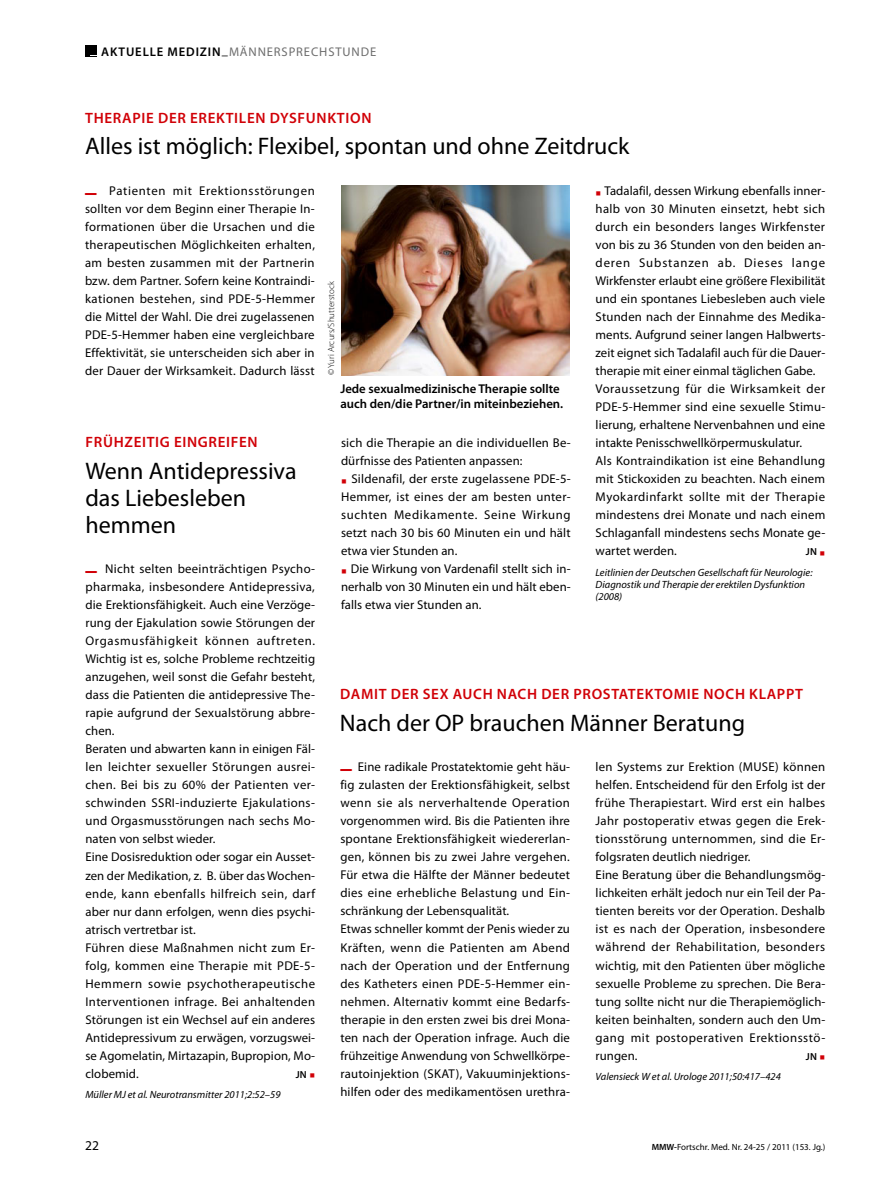
<style>
.page{position:relative;width:893px;height:1187px;background:#fff}
.page>*{position:absolute;margin:0;border:0;box-sizing:border-box;transform-origin:0 0}
.t1{font:40.2px "Myriad Pro";color:#d10007;scale:.57 1}
.t2{font:24px/27px "Myriad Pro";color:#000}
.t3{font:600 15px "Myriad Pro";letter-spacing:.045em;color:#d10007}
.t4{font:13.5px "Myriad Pro";color:#000}
.t5{font:12.75px/18px "Myriad Pro";letter-spacing:.015em;color:#000}
.t6{font:600 12.75px/15px "Myriad Pro";color:#000}
.t7{font:12.6px "Myriad Pro";letter-spacing:.07em;color:#6e6e6e}
.t8{font:italic 10.5px/12px "Myriad Pro";color:#000}
.t9{font:10.2px "Myriad Pro Semibold SC800";color:#000}
.t10{font:9px "Myriad Pro";color:#000}
.t11{font:300 9px "Myriad Pro";color:#000}
.s1{font-weight:600;color:#000}
.s2{font-family:"Minion Pro";font-size:14.25px;color:#d10007}
.s3{font-weight:600}
</style>
<div class="page">
<div style="left:85px;top:46px;width:12px;height:11px;background:#000"></div>
<img style="left:341px;top:186px;width:228px;height:190px">
<p class="t7" style="left:101px;top:47px;width:276px"><span class="s1">AKTUELLE MEDIZIN</span><sub>–</sub>MÄNNERSPRECHSTUNDE</p>
<p class="t3" style="left:85px;top:112px;width:288px">THERAPIE DER EREKTILEN DYSFUNKTION</p>
<h2 class="t2" style="left:85px;top:134px;width:546px">Alles ist möglich: Flexibel, spontan und ohne Zeitdruck</h2>
<h1 class="t1" style="left:85px;top:161px;width:22px">_</h1>
<p class="t5" style="left:595px;top:183px;width:231px"><span class="s2">■</span> Tadalafil, dessen Wirkung ebenfalls inner&shy;halb von 30 Minuten einsetzt, hebt sich durch ein besonders langes Wirkfenster von bis zu 36 Stunden von den beiden an&shy;deren Substanzen ab. Dieses lange Wirkfens ter erlaubt eine größere Flexibilität und ein spontanes Liebesleben auch viele Stunden nach der Einnahme des Medika&shy;ments. Aufgrund seiner langen Halbwerts&shy;zeit eignet sich Tadalafil auch für die Dauer&shy;therapie mit einer einmal täglichen Gabe.<br>Voraussetzung für die Wirksamkeit der PDE-5-Hemmer sind eine sexuelle Stimu&shy;lierung, erhaltene Nervenbahnen und eine intakte Penisschwellkörpermuskulatur.<br>Als Kontraindikation ist eine Behandlung mit Stickoxiden zu beachten. Nach einem Myokardinfarkt sollte mit der Therapie mindestens drei Monate und nach einem Schlaganfall mindestens sechs Monate ge&shy;wartet werden.</p>
<p class="t5" style="left:85px;top:183px;width:231px;text-align:justify;text-indent:24px">Patienten mit Erektionsstörungen sollten vor dem Beginn einer Therapie In&shy;formationen über die Ursachen und die therapeutischen Möglichkeiten erhalten, am besten zusammen mit der Partnerin bzw. dem Partner. Sofern keine Kontraindi&shy;kationen bestehen, sind PDE-5-Hemmer die Mittel der Wahl. Die drei zugelassenen PDE-5-Hemmer haben eine vergleichbare Effektivität, sie unterscheiden sich aber in der Dauer der Wirksamkeit. Dadurch lässt</p>
<p class="t11" style="left:328px;top:375px;width:95px;rotate:-90deg">© Yuri Arcurs/Shutterstock</p>
<p class="t6" style="left:340px;top:382px;width:224px">Jede sexualmedizinische Therapie sollte auch den/die Partner/in miteinbeziehen.</p>
<p class="t3" style="left:86px;top:436px;width:174px">FRÜHZEITIG EINGREIFEN</p>
<h2 class="t2" style="left:85px;top:458px;width:213px">Wenn Antidepressiva das Liebesleben hemmen</h2>
<h1 class="t1" style="left:85px;top:539px;width:22px">_</h1>
<p class="t5" style="left:341px;top:435px;width:231px">sich die Therapie an die individuellen Be&shy;dürfnisse des Patienten anpassen:</p>
<p class="t5" style="left:341px;top:471px;width:231px;text-align:justify"><span class="s2">■</span> Sildenafil, der erste zugelassene PDE-5- Hemmer, ist eines der am besten unter&shy;suchten Medikamente. Seine Wirkung setzt nach 30 bis 60 Minuten ein und hält etwa vier Stunden an.</p>
<p class="t5" style="left:341px;top:561px;width:231px;text-align:justify"><span class="s2">■</span> Die Wirkung von Vardenafil stellt sich in&shy;nerhalb von 30 Minuten ein und hält eben&shy;falls etwa vier Stunden an.</p>
<p class="t9" style="left:806px;top:546px;width:21px">JN <span class="s2">■</span></p>
<p class="t8" style="left:595px;top:567px;width:218px">Leitlinien der Deutschen Gesellschaft für Neurologie:<br>Diagnostik und Therapie der erektilen Dysfunktion (2008)</p>
<p class="t5" style="left:85px;top:561px;width:231px;text-indent:20px">Nicht selten beeinträchtigen Psycho&shy;pharmaka, insbesondere Antidepressiva, die Erektionsfähigkeit. Auch eine Verzöge&shy;rung der Ejakulation sowie Störungen der Orgasmusfähigkeit können auftreten.<br>Wichtig ist es, solche Probleme rechtzeitig anzugehen, weil sonst die Gefahr besteht, dass die Patienten die antidepressive The&shy;rapie aufgrund der Sexualstörung abbre&shy;chen.<br>Beraten und abwarten kann in einigen Fäl&shy;len leichter sexueller Störungen ausrei&shy;chen. Bei bis zu 60% der Patienten ver&shy;schwinden SSRI-induzierte Ejakulations&shy;und Orgasmusstörungen nach sechs Mo&shy;naten von selbst wieder.<br>Eine Dosisreduktion oder sogar ein Ausset&shy;zen der Medikation, z. B. über das Wochen&shy;ende, kann ebenfalls hilfreich sein, darf aber nur dann erfolgen, wenn dies psychi&shy;atrisch vertretbar ist.<br>Führen diese Maßnahmen nicht zum Er&shy;folg, kommen eine Therapie mit PDE-5- Hemmern sowie psychotherapeutische Interventionen infrage. Bei anhaltenden Störungen ist ein Wechsel auf ein anderes Antidepressivum zu erwägen, vorzugswei&shy;se Agomelatin, Mirtazapin, Bupropion, Mo&shy;clobemid.</p>
<p class="t3" style="left:340px;top:688px;width:464px">DAMIT DER SEX AUCH NACH DER PROSTATEKTOMIE NOCH KLAPPT</p>
<h2 class="t2" style="left:340px;top:710px;width:406px">Nach der OP brauchen Männer Beratung</h2>
<h1 class="t1" style="left:340px;top:737px;width:22px">_</h1>
<p class="t5" style="left:340px;top:759px;width:231px;text-indent:18px">Eine radikale Prostatektomie geht häu&shy;fig zulasten der Erektionsfähigkeit, selbst wenn sie als nerverhaltende Operation vorgenommen wird. Bis die Patienten ihre spontane Erektionsfähigkeit wiedererlan&shy;gen, können bis zu zwei Jahre vergehen.<br>Für etwa die Hälfte der Männer bedeutet dies eine erhebliche Belastung und Ein&shy;schränkung der Lebensqualität.<br>Etwas schneller kommt der Penis wieder zu Kräften, wenn die Patienten am Abend nach der Operation und der Entfernung des Katheters einen PDE-5-Hemmer ein&shy;nehmen. Alternativ kommt eine Bedarfs&shy;therapie in den ersten zwei bis drei Mona&shy;ten nach der Operation infrage. Auch die frühzeitige Anwendung von Schwellkörpe&shy;rautoinjektion (SKAT), Vakuuminjektions&shy;hilfen oder des medikamentösen urethra-</p>
<p class="t5" style="left:595px;top:759px;width:231px">len Systems zur Erektion (MUSE) können helfen. Entscheidend für den Erfolg ist der frühe Therapiestart. Wird erst ein halbes Jahr postoperativ etwas gegen die Erek&shy;tionsstörung unternommen, sind die Er&shy;folgsraten deutlich niedriger.<br>Eine Beratung über die Behandlungsmög&shy;lichkeiten erhält jedoch nur ein Teil der Pa&shy;tienten bereits vor der Operation. Deshalb ist es nach der Operation, insbesondere während der Rehabilitation, besonders wichtig, mit den Patienten über mögliche sexuelle Probleme zu sprechen. Die Bera&shy;tung sollte nicht nur die Therapiemöglich&shy;keiten beinhalten, sondern auch den Um&shy;gang mit postoperativen Erektionsstö&shy;rungen.</p>
<p class="t9" style="left:806px;top:1050px;width:21px">JN <span class="s2">■</span></p>
<p class="t9" style="left:296px;top:1068px;width:21px">JN <span class="s2">■</span></p>
<p class="t8" style="left:595px;top:1071px;width:187px">Valensieck W et al. Urologe 2011;50:417–424</p>
<p class="t8" style="left:85px;top:1089px;width:197px">Müller MJ et al. Neurotransmitter 2011;2:52–59</p>
<p class="t4" style="left:85px;top:1139px;width:15px">22</p>
<p class="t10" style="left:651px;top:1143px;width:175px"><span class="s3">MMW-</span>Fortschr. Med. Nr. 24-25 / 2011 (153. Jg.)</p>
</div>
